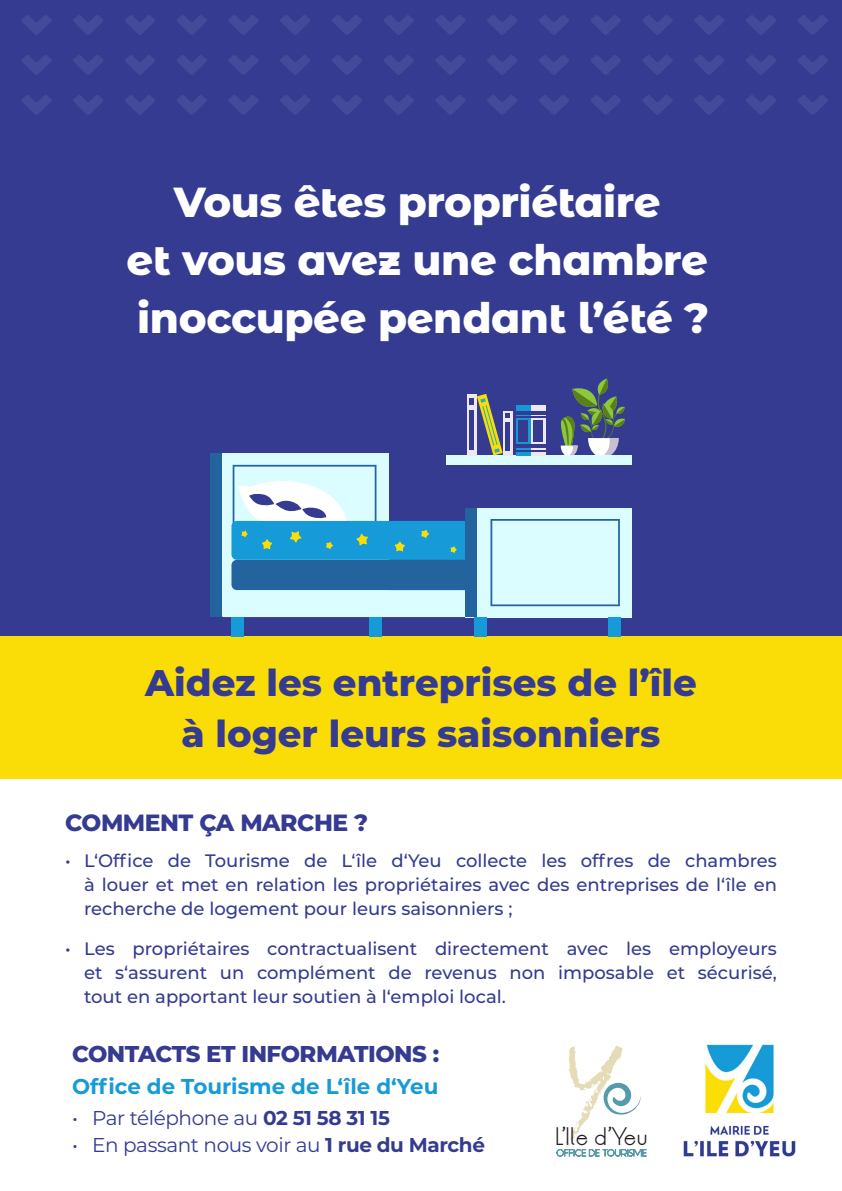
<style>
.page{position:relative;width:842px;height:1191px;background:#fff}
.page>*{position:absolute;margin:0;border:0;box-sizing:border-box;transform-origin:0 0}
.t1{font:800 42px/57.8px "Montserrat Alternates";letter-spacing:-.01em;color:#fff;text-align:center}
.t2{font:800 37px/50.8px "Montserrat";color:#343b91;text-align:center}
.Mentions__gras{font:800 23.4px "Montserrat";letter-spacing:-.02em;color:#343b91}
.Mentions__gras-2{font:800 22.8px "Montserrat";letter-spacing:-.02em;color:#343b91}
.Mentions__gras-3{font:700 21.4px "Montserrat";color:#169bd8}
.t3{font:20px "Montserrat";letter-spacing:-.02em;color:#343b91}
.t4{font:19.6px "LT Oksana";letter-spacing:.035em;color:#231f20}
.t5{font:500 18px/24px "Montserrat";color:#343b91;text-align:justify}
.s1{font-weight:700}
</style>
<div class="page">
<div style="left:0;top:0;width:842px;height:698px;background:#343b91"></div>
<div style="left:0;top:636px;width:842px;height:143px;background:#fadd06"></div>
<div style="left:219px;top:453px;width:169px;height:146px;background:#dbfdff"></div>
<div style="left:219px;top:590px;width:397px;height:27px;background:#dbfdff;border-radius:5px"></div>
<div style="left:231px;top:560px;width:388px;height:30px;background:#23649f;border-radius:5px"></div>
<div style="left:231px;top:521px;width:388px;height:39px;background:#169bd8;border-radius:5px"></div>
<svg style="left:450px;top:546px;width:7px;height:7px"></svg>
<svg style="left:394px;top:541px;width:11px;height:10px"></svg>
<svg style="left:421px;top:530px;width:8px;height:8px"></svg>
<div style="left:465px;top:508px;width:167px;height:109px;background:#dbfdff"></div>
<div style="left:231px;top:617px;width:13px;height:19px;background:#169bd8"></div>
<div style="left:608px;top:617px;width:13px;height:19px;background:#169bd8"></div>
<svg style="left:233px;top:465px;width:143px;height:85px"></svg>
<div style="left:369px;top:617px;width:13px;height:19px;background:#169bd8"></div>
<div style="left:474px;top:617px;width:13px;height:19px;background:#169bd8"></div>
<svg style="left:490px;top:519px;width:130px;height:87px"></svg>
<div style="left:210px;top:453px;width:12px;height:164px;background:#23649f"></div>
<div style="left:465px;top:508px;width:12px;height:109px;background:#23649f"></div>
<div style="left:446px;top:455px;width:186px;height:9px;background:#dbfdff"></div>
<div style="left:467px;top:394px;width:9px;height:61px;background:#ede8ed"></div>
<div style="left:503px;top:410px;width:9px;height:45px;background:#ede8ed"></div>
<svg style="left:469px;top:394px;width:41px;height:61px"></svg>
<svg style="left:561px;top:378px;width:64px;height:77px"></svg>
<div style="left:516px;top:405px;width:14px;height:50px;background:#1499d6"></div>
<svg style="left:516px;top:411px;width:14px;height:3px"></svg>
<div style="left:518px;top:420px;width:10px;height:22px;background:#343b91"></div>
<hr style="left:516px;top:444px;width:14px;height:4px;background:#343b91">
<div style="left:531px;top:405px;width:15px;height:50px;background:#ede8ed"></div>
<svg style="left:531px;top:411px;width:14px;height:3px"></svg>
<div style="left:534px;top:420px;width:9px;height:22px;background:#343b91"></div>
<hr style="left:531px;top:444px;width:14px;height:4px;background:#343b91">
<svg style="left:516px;top:450px;width:30px;height:2px"></svg>
<svg style="left:516px;top:416px;width:29px;height:2px"></svg>
<svg style="left:643px;top:95px;width:30px;height:20px"></svg>
<svg style="left:591px;top:95px;width:30px;height:20px"></svg>
<svg style="left:539px;top:95px;width:30px;height:20px"></svg>
<svg style="left:487px;top:95px;width:30px;height:20px"></svg>
<svg style="left:436px;top:95px;width:29px;height:20px"></svg>
<svg style="left:384px;top:95px;width:30px;height:20px"></svg>
<svg style="left:332px;top:95px;width:30px;height:20px"></svg>
<svg style="left:280px;top:95px;width:30px;height:20px"></svg>
<svg style="left:229px;top:95px;width:29px;height:20px"></svg>
<svg style="left:177px;top:95px;width:30px;height:20px"></svg>
<svg style="left:125px;top:95px;width:30px;height:20px"></svg>
<svg style="left:73px;top:95px;width:30px;height:20px"></svg>
<svg style="left:22px;top:95px;width:29px;height:20px"></svg>
<svg style="left:643px;top:55px;width:29px;height:20px"></svg>
<svg style="left:591px;top:55px;width:30px;height:20px"></svg>
<svg style="left:539px;top:55px;width:30px;height:20px"></svg>
<svg style="left:487px;top:55px;width:30px;height:20px"></svg>
<svg style="left:436px;top:55px;width:29px;height:20px"></svg>
<svg style="left:384px;top:55px;width:30px;height:20px"></svg>
<svg style="left:332px;top:55px;width:30px;height:20px"></svg>
<svg style="left:280px;top:55px;width:30px;height:20px"></svg>
<svg style="left:229px;top:55px;width:29px;height:20px"></svg>
<svg style="left:177px;top:55px;width:30px;height:20px"></svg>
<svg style="left:125px;top:55px;width:30px;height:20px"></svg>
<svg style="left:73px;top:55px;width:30px;height:20px"></svg>
<svg style="left:22px;top:55px;width:29px;height:20px"></svg>
<svg style="left:643px;top:15px;width:29px;height:20px"></svg>
<svg style="left:591px;top:15px;width:30px;height:20px"></svg>
<svg style="left:539px;top:15px;width:30px;height:20px"></svg>
<svg style="left:487px;top:15px;width:30px;height:20px"></svg>
<svg style="left:436px;top:15px;width:29px;height:20px"></svg>
<svg style="left:384px;top:15px;width:30px;height:20px"></svg>
<svg style="left:332px;top:15px;width:30px;height:20px"></svg>
<svg style="left:280px;top:15px;width:30px;height:20px"></svg>
<svg style="left:229px;top:15px;width:29px;height:20px"></svg>
<svg style="left:177px;top:15px;width:30px;height:20px"></svg>
<svg style="left:125px;top:15px;width:30px;height:20px"></svg>
<svg style="left:73px;top:15px;width:30px;height:20px"></svg>
<svg style="left:22px;top:15px;width:29px;height:20px"></svg>
<svg style="left:798px;top:95px;width:30px;height:20px"></svg>
<svg style="left:746px;top:95px;width:30px;height:20px"></svg>
<svg style="left:694px;top:95px;width:30px;height:20px"></svg>
<svg style="left:798px;top:55px;width:30px;height:20px"></svg>
<svg style="left:746px;top:55px;width:30px;height:20px"></svg>
<svg style="left:694px;top:55px;width:30px;height:20px"></svg>
<svg style="left:798px;top:15px;width:30px;height:20px"></svg>
<svg style="left:746px;top:15px;width:30px;height:20px"></svg>
<svg style="left:694px;top:15px;width:30px;height:20px"></svg>
<img style="left:683px;top:1044px;width:113px;height:113px">
<svg style="left:554px;top:1045px;width:92px;height:120px"></svg>
<p class="t1" style="left:126px;top:171px;width:584px">Vous êtes propriétaire<br>et vous avez une chambre inoccupée pendant l’été ?</p>
<p class="t2" style="left:145px;top:655px;width:553px">Aidez les entreprises de l’île à loger leurs saisonniers</p>
<p class="Mentions__gras" style="left:65px;top:805px;width:304px">COMMENT ÇA MARCHE ?</p>
<p class="t5" style="left:84px;top:847px;width:694px;text-indent:-19px">• L‘Office de Tourisme de L‘île d‘Yeu collecte les offres de chambres à louer et met en relation les propriétaires avec des entreprises de l‘île en recherche de logement pour leurs saisonniers ;</p>
<p class="t5" style="left:84px;top:935px;width:694px;text-indent:-19px">• Les propriétaires contractualisent directement avec les employeurs et s‘assurent un complément de revenus non imposable et sécurisé, tout en apportant leur soutien à l‘emploi local.</p>
<p class="Mentions__gras-2" style="left:72px;top:1037px;width:369px">CONTACTS ET INFORMATIONS :</p>
<p class="Mentions__gras-3" style="left:72px;top:1070px;width:368px">Office de Tourisme de L‘île d‘Yeu</p>
<p class="t3" style="left:72px;top:1104px;width:319px">• Par téléphone au <span class="s1">02 51 58 31 15</span></p>
<p class="t3" style="left:72px;top:1131px;width:414px">• En passant nous voir au <span class="s1">1 rue du Marché</span></p>
<p class="t4" style="left:555px;top:1121px;width:94px">L’Ile d’Yeu</p>
</div>
